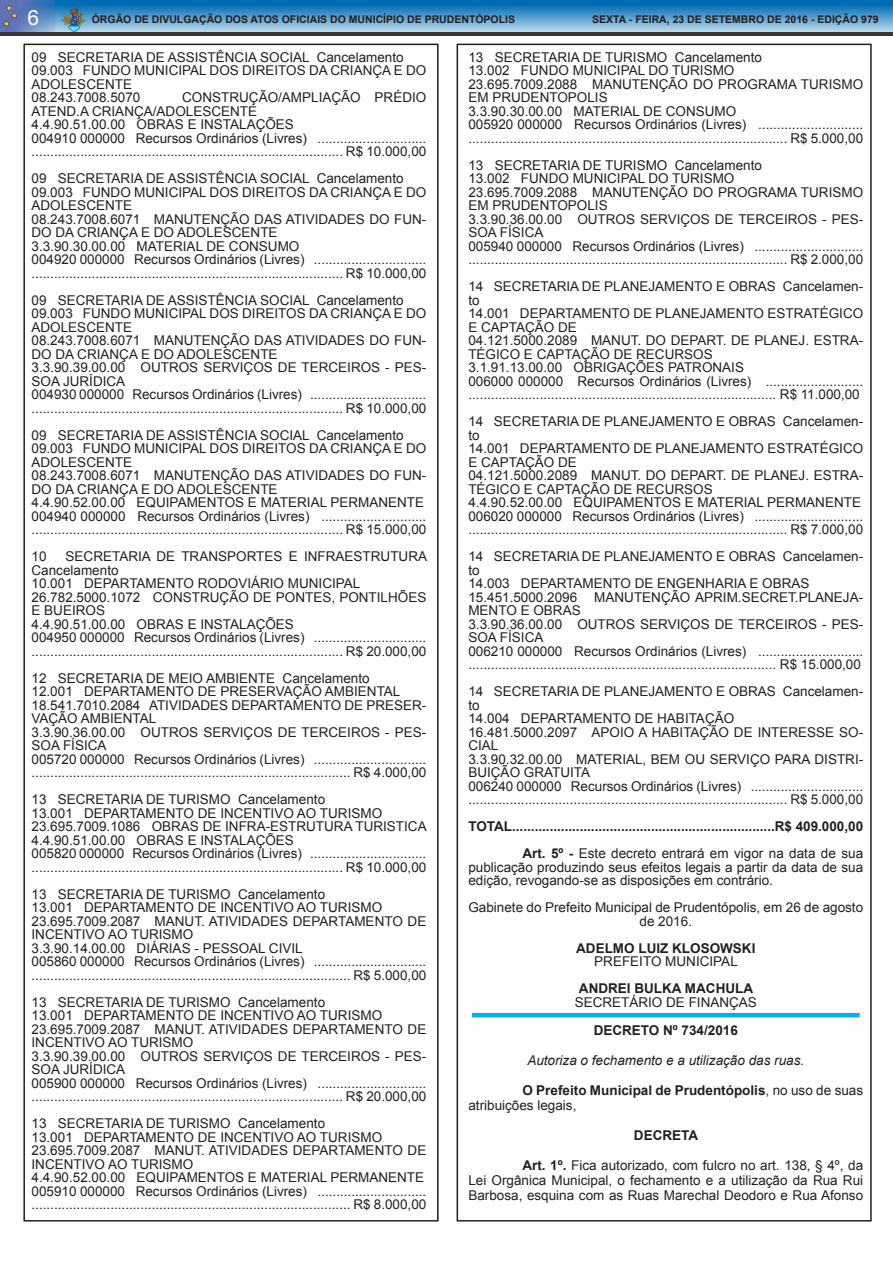
<style>
.page{position:relative;width:893px;height:1263px;background:#fff}
.page>*{position:absolute;margin:0;border:0;box-sizing:border-box;transform-origin:0 0}
.t1{font:21px "Arial";color:#fff}
.t2{font:13.5px/13.5px "Arial";color:#231f20}
.t3{font:700 13.5px/27px "Arial";color:#231f20;text-align:right}
.t4{font:italic 13.5px "Arial";color:#231f20}
.t5{font:700 10.5px "Arial";color:#231f20}
.s1{font-weight:400}
.s2{font-weight:700}
</style>
<div class="page">
<img style="left:56px;top:0;width:837px;height:32px">
<img style="left:0;top:0;width:56px;height:32px">
<svg style="left:3px;top:5px;width:15px;height:22px"></svg>
<svg style="left:59px;top:8px;width:27px;height:24px"></svg>
<hr style="left:0;top:32px;width:893px;height:4px;background:#383336">
<hr style="left:472px;top:1013px;width:388px;height:4px;background:#00aeef">
<h1 class="t1" style="left:28px;top:4px;width:13px">6</h1>
<p class="t5" style="left:92px;top:12px;width:425px">ÓRGÃO DE DIVULGAÇÃO DOS ATOS OFICIAIS DO MUNICÍPIO DE PRUDENTÓPOLIS</p>
<p class="t5" style="left:592px;top:12px;width:288px">SEXTA - FEIRA, 23 DE SETEMBRO DE 2016 - EDIÇÃO 979</p>
<p class="t2" style="left:32px;top:50px;width:396px">09 SECRETARIA DE ASSISTÊNCIA SOCIAL Cancelamento 09.003 FUNDO MUNICIPAL DOS DIREITOS DA CRIANÇA E DO ADOLESCENTE<br>08.243.7008.5070</p>
<p class="t2" style="left:468px;top:50px;width:396px">13 SECRETARIA DE TURISMO Cancelamento<br>13.002 FUNDO MUNICIPAL DO TURISMO<br>23.695.7009.2088 MANUTENÇÃO DO PROGRAMA TURISMO EM PRUDENTOPOLIS<br>3.3.90.30.00.00 MATERIAL DE CONSUMO<br>005920 000000 Recursos Ordinários (Livres) ............................ ..................................................................................... R$ 5.000,00</p>
<p class="t2" style="left:468px;top:158px;width:396px">13 SECRETARIA DE TURISMO Cancelamento<br>13.002 FUNDO MUNICIPAL DO TURISMO<br>23.695.7009.2088 MANUTENÇÃO DO PROGRAMA TURISMO EM PRUDENTOPOLIS<br>3.3.90.36.00.00 OUTROS SERVIÇOS DE TERCEIROS - PES-SOA FÍSICA<br>005940 000000 Recursos Ordinários (Livres) ............................. ..................................................................................... R$ 2.000,00</p>
<p class="t2" style="left:468px;top:280px;width:396px">14 SECRETARIA DE PLANEJAMENTO E OBRAS Cancelamen&shy;to<br>14.001 DEPARTAMENTO DE PLANEJAMENTO ESTRATÉGICO E CAPTAÇÃO DE<br>04.121.5000.2089 MANUT. DO DEPART. DE PLANEJ. ESTRA-TÉGICO E CAPTAÇÃO DE RECURSOS<br>3.1.91.13.00.00 OBRIGAÇÕES PATRONAIS<br>006000 000000 Recursos Ordinários (Livres) .......................... .................................................................................. R$ 11.000,00</p>
<p class="t2" style="left:468px;top:415px;width:396px">14 SECRETARIA DE PLANEJAMENTO E OBRAS Cancelamen&shy;to<br>14.001 DEPARTAMENTO DE PLANEJAMENTO ESTRATÉGICO E CAPTAÇÃO DE<br>04.121.5000.2089 MANUT. DO DEPART. DE PLANEJ. ESTRA-TÉGICO E CAPTAÇÃO DE RECURSOS<br>4.4.90.52.00.00 EQUIPAMENTOS E MATERIAL PERMANENTE 006020 000000 Recursos Ordinários (Livres) ............................. ..................................................................................... R$ 7.000,00</p>
<p class="t2" style="left:468px;top:550px;width:396px">14 SECRETARIA DE PLANEJAMENTO E OBRAS Cancelamen&shy;to<br>14.003 DEPARTAMENTO DE ENGENHARIA E OBRAS<br>15.451.5000.2096</p>
<p class="t2" style="left:32px;top:91px;width:396px;text-indent:151px">CONSTRUÇÃO/AMPLIAÇÃO PRÉDIO ATEND.A CRIANÇA/ADOLESCENTE<br>4.4.90.51.00.00 OBRAS E INSTALAÇÕES<br>004910 000000 Recursos Ordinários (Livres) ............................. ................................................................................... R$ 10.000,00</p>
<p class="t2" style="left:32px;top:172px;width:396px">09 SECRETARIA DE ASSISTÊNCIA SOCIAL Cancelamento 09.003 FUNDO MUNICIPAL DOS DIREITOS DA CRIANÇA E DO ADOLESCENTE<br>08.243.7008.6071 MANUTENÇÃO DAS ATIVIDADES DO FUN-DO DA CRIANÇA E DO ADOLESCENTE<br>3.3.90.30.00.00 MATERIAL DE CONSUMO<br>004920 000000 Recursos Ordinários (Livres) .............................. ................................................................................... R$ 10.000,00</p>
<p class="t2" style="left:32px;top:293px;width:396px">09 SECRETARIA DE ASSISTÊNCIA SOCIAL Cancelamento 09.003 FUNDO MUNICIPAL DOS DIREITOS DA CRIANÇA E DO ADOLESCENTE<br>08.243.7008.6071 MANUTENÇÃO DAS ATIVIDADES DO FUN-DO DA CRIANÇA E DO ADOLESCENTE<br>3.3.90.39.00.00 OUTROS SERVIÇOS DE TERCEIROS - PES-SOA JURÍDICA<br>004930 000000 Recursos Ordinários (Livres) ............................... ................................................................................... R$ 10.000,00</p>
<p class="t2" style="left:32px;top:428px;width:396px">09 SECRETARIA DE ASSISTÊNCIA SOCIAL Cancelamento 09.003 FUNDO MUNICIPAL DOS DIREITOS DA CRIANÇA E DO ADOLESCENTE<br>08.243.7008.6071 MANUTENÇÃO DAS ATIVIDADES DO FUN-DO DA CRIANÇA E DO ADOLESCENTE<br>4.4.90.52.00.00 EQUIPAMENTOS E MATERIAL PERMANENTE 004940 000000 Recursos Ordinários (Livres) ............................ ................................................................................... R$ 15.000,00</p>
<p class="t2" style="left:32px;top:550px;width:17px">10</p>
<p class="t2" style="left:32px;top:550px;width:397px;text-indent:34px">SECRETARIA DE TRANSPORTES E INFRAESTRUTURA Cancelamento<br>10.001 DEPARTAMENTO RODOVIÁRIO MUNICIPAL 26.782.5000.1072 CONSTRUÇÃO DE PONTES, PONTILHÕES E BUEIROS<br>4.4.90.51.00.00 OBRAS E INSTALAÇÕES<br>004950 000000 Recursos Ordinários (Livres) .............................. ................................................................................... R$ 20.000,00</p>
<p class="t2" style="left:32px;top:671px;width:396px">12 SECRETARIA DE MEIO AMBIENTE Cancelamento<br>12.001 DEPARTAMENTO DE PRESERVAÇÃO AMBIENTAL 18.541.7010.2084 ATIVIDADES DEPARTAMENTO DE PRESER-VAÇÃO AMBIENTAL<br>3.3.90.36.00.00 OUTROS SERVIÇOS DE TERCEIROS - PES-SOA FÍSICA<br>005720 000000 Recursos Ordinários (Livres) .............................. ..................................................................................... R$ 4.000,00</p>
<p class="t2" style="left:32px;top:793px;width:397px">13 SECRETARIA DE TURISMO Cancelamento<br>13.001 DEPARTAMENTO DE INCENTIVO AO TURISMO 23.695.7009.1086 OBRAS DE INFRA-ESTRUTURA TURISTICA 4.4.90.51.00.00 OBRAS E INSTALAÇÕES<br>005820 000000 Recursos Ordinários (Livres) ............................... ................................................................................... R$ 10.000,00</p>
<p class="t2" style="left:32px;top:887px;width:396px">13 SECRETARIA DE TURISMO Cancelamento<br>13.001 DEPARTAMENTO DE INCENTIVO AO TURISMO 23.695.7009.2087 MANUT. ATIVIDADES DEPARTAMENTO DE INCENTIVO AO TURISMO<br>3.3.90.14.00.00 DIÁRIAS - PESSOAL CIVIL<br>005860 000000 Recursos Ordinários (Livres) .............................. ..................................................................................... R$ 5.000,00</p>
<p class="t2" style="left:32px;top:995px;width:396px">13 SECRETARIA DE TURISMO Cancelamento<br>13.001 DEPARTAMENTO DE INCENTIVO AO TURISMO 23.695.7009.2087 MANUT. ATIVIDADES DEPARTAMENTO DE INCENTIVO AO TURISMO<br>3.3.90.39.00.00 OUTROS SERVIÇOS DE TERCEIROS - PES-SOA JURÍDICA<br>005900 000000 Recursos Ordinários (Livres) ............................. ................................................................................... R$ 20.000,00</p>
<p class="t2" style="left:32px;top:1117px;width:396px">13 SECRETARIA DE TURISMO Cancelamento<br>13.001 DEPARTAMENTO DE INCENTIVO AO TURISMO 23.695.7009.2087 MANUT. ATIVIDADES DEPARTAMENTO DE INCENTIVO AO TURISMO<br>4.4.90.52.00.00 EQUIPAMENTOS E MATERIAL PERMANENTE 005910 000000 Recursos Ordinários (Livres) ............................. ..................................................................................... R$ 8.000,00</p>
<p class="t2" style="left:594px;top:590px;width:270px">MANUTENÇÃO APRIM.SECRET.PLANEJA-</p>
<p class="t2" style="left:468px;top:604px;width:396px">MENTO E OBRAS<br>3.3.90.36.00.00 OUTROS SERVIÇOS DE TERCEIROS - PES-SOA FÍSICA<br>006210 000000 Recursos Ordinários (Livres) ............................ .................................................................................. R$ 15.000,00</p>
<p class="t2" style="left:468px;top:685px;width:396px">14 SECRETARIA DE PLANEJAMENTO E OBRAS Cancelamen&shy;to<br>14.004 DEPARTAMENTO DE HABITAÇÃO<br>16.481.5000.2097 APOIO A HABITAÇÃO DE INTERESSE SO-CIAL<br>3.3.90.32.00.00 MATERIAL, BEM OU SERVIÇO PARA DISTRI-BUIÇÃO GRATUITA<br>006240 000000 Recursos Ordinários (Livres) .............................. ..................................................................................... R$ 5.000,00</p>
<p class="t3" style="left:468px;top:813px;width:396px">TOTAL......................................................................R$ 409.000,00<br>Art. 5º - <span class="s1">Este decreto entrará em vigor na data de sua</span></p>
<p class="t2" style="left:468px;top:860px;width:396px">publicação produzindo seus efeitos legais a partir da data de sua edição, revogando-se as disposições em contrário.</p>
<p class="t2" style="left:468px;top:901px;width:396px;text-align:center">Gabinete do Prefeito Municipal de Prudentópolis, em 26 de agosto de 2016.</p>
<p class="t3" style="left:576px;top:935px;width:181px">ADELMO LUIZ KLOSOWSKI</p>
<p class="t2" style="left:594px;top:955px;width:145px">PREFEITO MUNICIPAL</p>
<p class="t3" style="left:579px;top:975px;width:176px">ANDREI BULKA MACHULA</p>
<p class="t2" style="left:575px;top:995px;width:184px">SECRETÁRIO DE FINANÇAS</p>
<p class="t3" style="left:594px;top:1017px;width:146px">DECRETO Nº 734/2016</p>
<p class="t4" style="left:527px;top:1052px;width:278px">Autoriza o fechamento e a utilização das ruas.</p>
<p class="t3" style="left:468px;top:1083px;width:396px;line-height:15px;text-align:left;text-indent:54px">O Prefeito Municipal de Prudentópolis<span class="s1">, no uso de suas atribuições legais,</span></p>
<p class="t3" style="left:634px;top:1122px;width:66px">DECRETA</p>
<p class="t2" style="left:468px;top:1158px;width:396px;line-height:15px;text-align:justify;text-indent:54px"><span class="s2">Art. 1º.</span> Fica autorizado, com fulcro no art. 138, § 4º, da Lei Orgânica Municipal, o fechamento e a utilização da Rua Rui Barbosa, esquina com as Ruas Marechal Deodoro e Rua Afonso</p>
</div>
